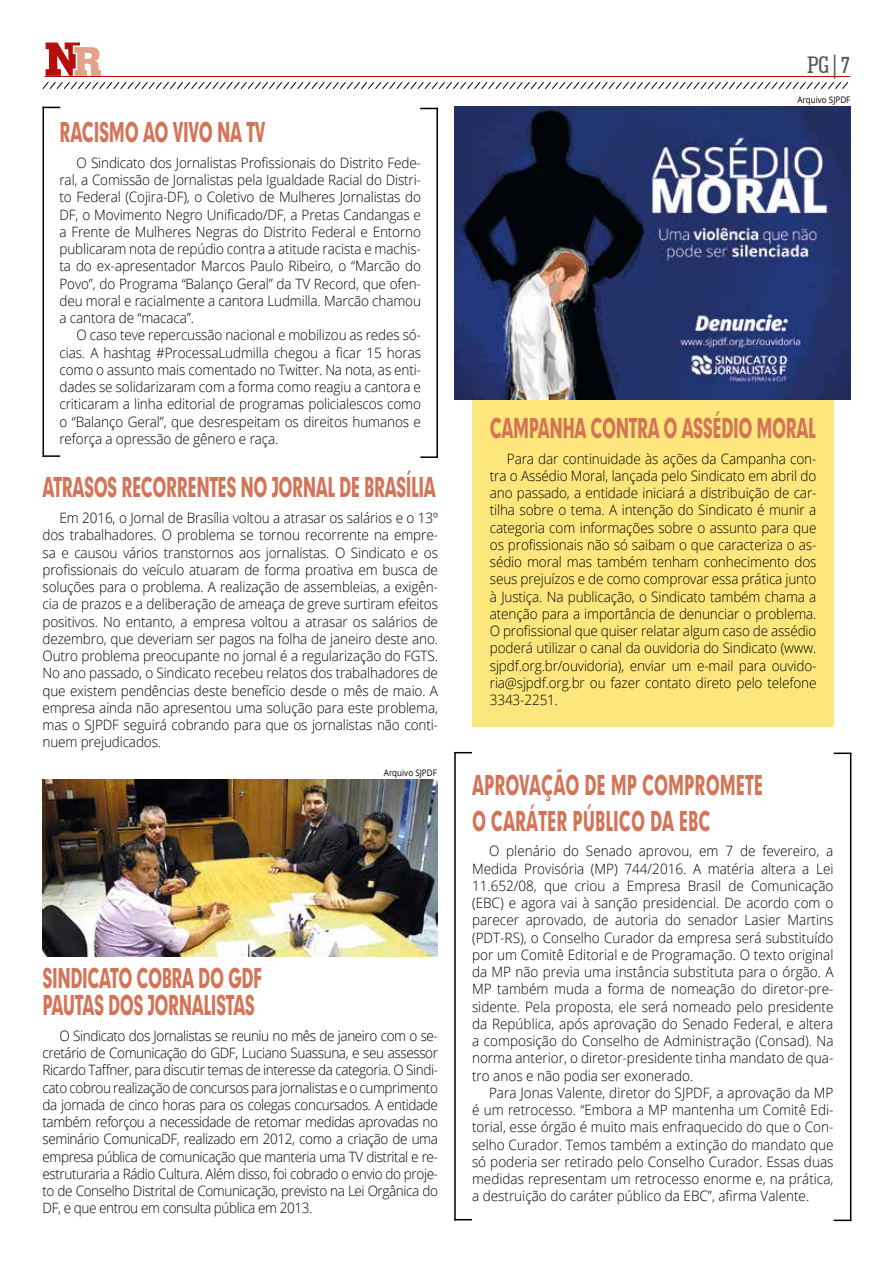
<style>
.page{position:relative;width:893px;height:1263px;background:#fff}
.page>*{position:absolute;margin:0;border:0;box-sizing:border-box;transform-origin:0 0}
.t1{font:900 26.25px/27px "Geometrix";letter-spacing:-.03em;color:#d37457;scale:.6 1}
.t2{font:900 26.25px/35.5px "Geometrix";color:#d37457;scale:.6 1}
.t3{font:500 condensed 24px "Geometric Slab 703 BT";color:#575756}
.t4{font:300 14.25px/17.2px "Open Sans";letter-spacing:-.01em;color:#000;text-align:justify;scale:.95 1}
.t5{font:9px "Open Sans";color:#000;scale:.9 1}
</style>
<div class="page">
<div style="left:472px;top:352px;width:361px;height:375px;background:#fde77d"></div>
<svg style="left:43px;top:43px;width:806px;height:46px"></svg>
<hr style="left:44px;top:76px;width:806px;height:1px;background:#b50e0b">
<img style="left:43px;top:779px;width:395px;height:178px">
<svg style="left:454px;top:752px;width:18px;height:1px"></svg>
<svg style="left:456px;top:1219px;width:16px;height:1px"></svg>
<hr style="left:454px;top:753px;width:2px;height:467px;background:#000">
<svg style="left:834px;top:752px;width:17px;height:2px"></svg>
<svg style="left:834px;top:1219px;width:16px;height:2px"></svg>
<hr style="left:850px;top:753px;width:1px;height:468px;background:#000">
<img style="left:455px;top:107px;width:395px;height:293px">
<svg style="left:44px;top:107px;width:16px;height:1px"></svg>
<svg style="left:44px;top:455px;width:16px;height:2px"></svg>
<hr style="left:43px;top:107px;width:1px;height:350px;background:#000">
<svg style="left:420px;top:108px;width:16px;height:1px"></svg>
<svg style="left:420px;top:456px;width:16px;height:2px"></svg>
<hr style="left:436px;top:108px;width:2px;height:350px;background:#000">
<h1 class="t1" style="left:60px;top:118px;width:345px">RACISMO AO VIVO NA TV</h1>
<p class="t4" style="left:60px;top:154px;width:382px;text-indent:17px">O Sindicato dos Jornalistas Profissionais do Distrito Fede&shy;ral, a Comissão de Jornalistas pela Igualdade Racial do Distri&shy;to Federal (Cojira-DF), o Coletivo de Mulheres Jornalistas do DF, o Movimento Negro Unificado/DF, a Pretas Candangas e a Frente de Mulheres Negras do Distrito Federal e Entorno publicaram nota de repúdio contra a atitude racista e machis&shy;ta do ex-apresentador Marcos Paulo Ribeiro, o “Marcão do Povo”, do Programa “Balanço Geral” da TV Record, que ofen&shy;deu moral e racialmente a cantora Ludmilla. Marcão chamou a cantora de “macaca”.</p>
<p class="t4" style="left:60px;top:326px;width:382px;text-indent:17px">O caso teve repercussão nacional e mobilizou as redes só&shy;cias. A hashtag #ProcessaLudmilla chegou a ficar 15 horas como o assunto mais comentado no Twitter. Na nota, as enti&shy;dades se solidarizaram com a forma como reagiu a cantora e criticaram a linha editorial de programas policialescos como o “Balanço Geral”, que desrespeitam os direitos humanos e reforça a opressão de gênero e raça.</p>
<h1 class="t1" style="left:43px;top:473px;width:657px">ATRASOS RECORRENTES NO JORNAL DE BRASÍLIA</h1>
<p class="t4" style="left:43px;top:509px;width:418px;text-indent:17px">Em 2016, o Jornal de Brasília voltou a atrasar os salários e o 13º dos trabalhadores. O problema se tornou recorrente na empre&shy;sa e causou vários transtornos aos jornalistas. O Sindicato e os profissionais do veículo atuaram de forma proativa em busca de soluções para o problema. A realização de assembleias, a exigên&shy;cia de prazos e a deliberação de ameaça de greve surtiram efeitos positivos. No entanto, a empresa voltou a atrasar os salários de dezembro, que deveriam ser pagos na folha de janeiro deste ano.<br>Outro problema preocupante no jornal é a regularização do FGTS.<br>No ano passado, o Sindicato recebeu relatos dos trabalhadores de que existem pendências deste benefício desde o mês de maio. A empresa ainda não apresentou uma solução para este problema, mas o SJPDF seguirá cobrando para que os jornalistas não conti&shy;nuem prejudicados.</p>
<p class="t5" style="left:384px;top:766px;width:60px">Arquivo SJPDF</p>
<h1 class="t1" style="left:43px;top:964px;width:368px">SINDICATO COBRA DO GDF<br>PAUTAS DOS JORNALISTAS</h1>
<p class="t4" style="left:43px;top:1026px;width:418px;text-indent:17px">O Sindicato dos Jornalistas se reuniu no mês de janeiro com o se&shy;cretário de Comunicação do GDF, Luciano Suassuna, e seu assessor Ricardo Taffner, para discutir temas de interesse da categoria. O Sindi&shy;cato cobrou realização de concursos para jornalistas e o cumprimento da jornada de cinco horas para os colegas concursados. A entidade também reforçou a necessidade de retomar medidas aprovadas no seminário ComunicaDF, realizado em 2012, como a criação de uma empresa pública de comunicação que manteria uma TV distrital e re&shy;estruturaria a Rádio Cultura. Além disso, foi cobrado o envio do proje&shy;to de Conselho Distrital de Comunicação, previsto na Lei Orgânica do DF, e que entrou em consulta pública em 2013.</p>
<h2 class="t3" style="left:807px;top:50px;width:45px">PG|7</h2>
<p class="t5" style="left:797px;top:94px;width:60px">Arquivo SJPDF</p>
<h1 class="t1" style="left:490px;top:413px;width:545px">CAMPANHA CONTRA O ASSÉDIO MORAL</h1>
<p class="t4" style="left:490px;top:449px;width:345px;text-indent:17px">Para dar continuidade às ações da Campanha con&shy;tra o Assédio Moral, lançada pelo Sindicato em abril do ano passado, a entidade iniciará a distribuição de car&shy;tilha sobre o tema. A intenção do Sindicato é munir a categoria com informações sobre o assunto para que os profissionais não só saibam o que caracteriza o as&shy;sédio moral mas também tenham conhecimento dos seus prejuízos e de como comprovar essa prática junto à Justiça. Na publicação, o Sindicato também chama a atenção para a importância de denunciar o problema.<br>O profissional que quiser relatar algum caso de assédio poderá utilizar o canal da ouvidoria do Sindicato (www. sjpdf.org.br/ouvidoria), enviar um e-mail para ouvido&shy;ria@sjpdf.org.br ou fazer contato direto pelo telefone 3343-2251.</p>
<h1 class="t2" style="left:472px;top:766px;width:487px">APROVAÇÃO DE MP COMPROMETE<br>O CARÁTER PÚBLICO DA EBC</h1>
<p class="t4" style="left:472px;top:842px;width:382px;text-indent:17px">O plenário do Senado aprovou, em 7 de fevereiro, a Medida Provisória (MP) 744/2016. A matéria altera a Lei 11.652/08, que criou a Empresa Brasil de Comunicação (EBC) e agora vai à sanção presidencial. De acordo com o parecer aprovado, de autoria do senador Lasier Martins (PDT-RS), o Conselho Curador da empresa será substituído por um Comitê Editorial e de Programação. O texto original da MP não previa uma instância substituta para o órgão. A MP também muda a forma de nomeação do diretor-pre&shy;sidente. Pela proposta, ele será nomeado pelo presidente da República, após aprovação do Senado Federal, e altera a composição do Conselho de Administração (Consad). Na norma anterior, o diretor-presidente tinha mandato de qua&shy;tro anos e não podia ser exonerado.</p>
<p class="t4" style="left:472px;top:1084px;width:382px;text-indent:17px">Para Jonas Valente, diretor do SJPDF, a aprovação da MP é um retrocesso. “Embora a MP mantenha um Comitê Edi&shy;torial, esse órgão é muito mais enfraquecido do que o Con&shy;selho Curador. Temos também a extinção do mandato que só poderia ser retirado pelo Conselho Curador. Essas duas medidas representam um retrocesso enorme e, na prática, a destruição do caráter público da EBC”, afirma Valente.</p>
</div>
